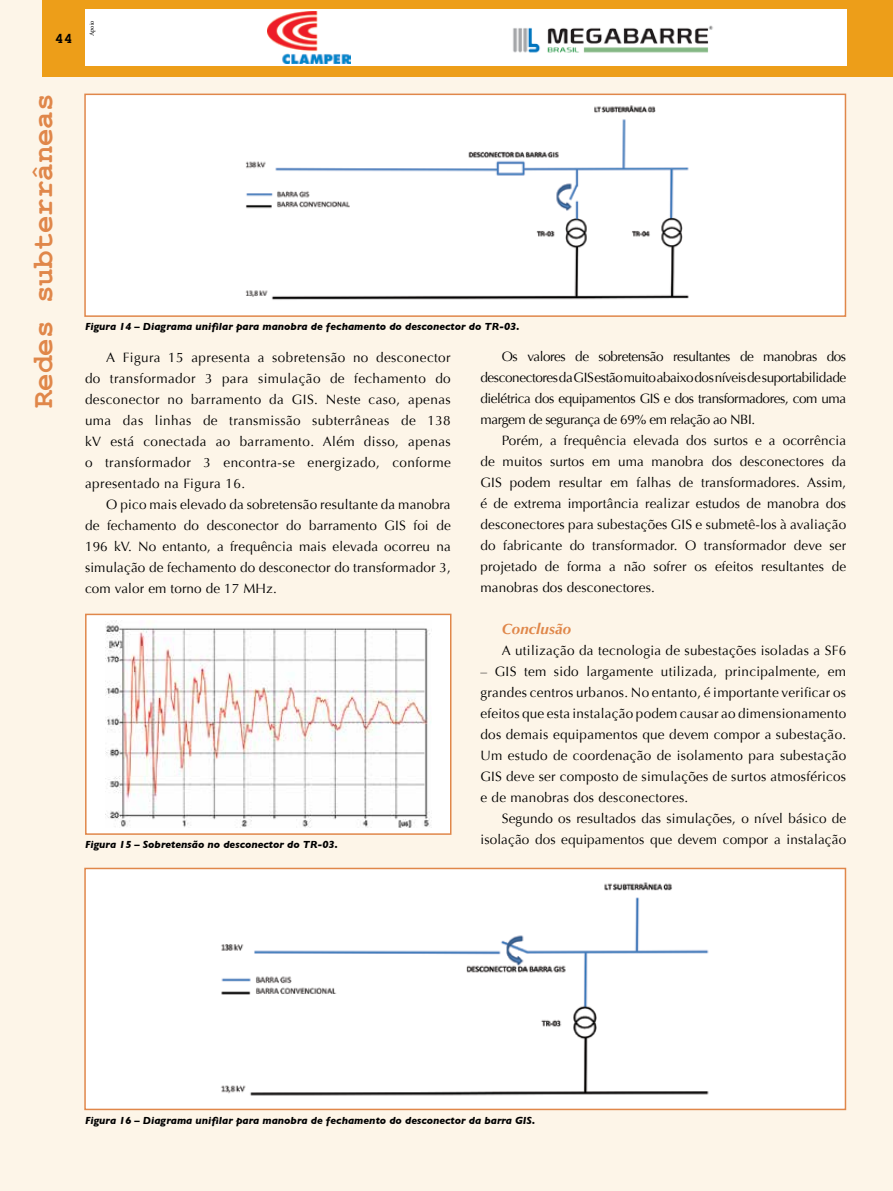
<style>
.page{position:relative;width:893px;height:1191px;background:#fdf5e8}
.page>*{position:absolute;margin:0;border:0;box-sizing:border-box;transform-origin:0 0}
.t1{font:700 30px "Courier New";color:#e0874a}
.t2{font:italic 700 15px "Optima";letter-spacing:.01em;color:#e0874a}
.t3{font:700 15px "Courier New";color:#000}
.t4{font:13.5px/21px "Optima";letter-spacing:.01em;color:#000;text-align:justify}
.t5{font:italic 700 10.5px "Gill Sans";color:#000}
.t6{font:6.3px "Minion Pro";letter-spacing:-.005em;color:#000}
</style>
<div class="page">
<div style="left:43px;top:0;width:850px;height:76px;background:#ed9e19"></div>
<div style="left:85px;top:9px;width:761px;height:57px;background:#fff"></div>
<div style="left:85px;top:613px;width:366px;height:222px;background:#fff;border:2px solid #e0874a"></div>
<img style="left:105px;top:620px;width:326px;height:208px">
<div style="left:84px;top:94px;width:762px;height:223px;background:#fff;border:2px solid #e0874a"></div>
<img style="left:245px;top:105px;width:444px;height:195px">
<div style="left:84px;top:867px;width:762px;height:243px;background:#fff;border:2px solid #e0874a"></div>
<img style="left:221px;top:882px;width:488px;height:214px">
<p class="t3" style="left:55px;top:29px;width:19px">44</p>
<p class="t6" style="left:88px;top:36px;width:17px;rotate:-90deg">Apoio</p>
<h1 class="t1" style="left:24px;top:408px;width:316px;rotate:-90deg">Redes subterrâneas</h1>
<p class="t5" style="left:85px;top:321px;width:436px">Figura 14 – Diagrama unifilar para manobra de fechamento do desconector do TR-03.</p>
<p class="t4" style="left:85px;top:347px;width:367px;text-indent:21px">A Figura 15 apresenta a sobretensão no desconector do transformador 3 para simulação de fechamento do desconector no barramento da GIS. Neste caso, apenas uma das linhas de transmissão subterrâneas de 138 kV está conectada ao barramento. Além disso, apenas o transformador 3 encontra-se energizado, conforme apresentado na Figura 16.</p>
<p class="t4" style="left:85px;top:494px;width:367px;text-indent:21px">O pico mais elevado da sobretensão resultante da manobra de fechamento do desconector do barramento GIS foi de 196 kV. No entanto, a frequência mais elevada ocorreu na simulação de fechamento do desconector do transformador 3, com valor em torno de 17 MHz.</p>
<p class="t5" style="left:85px;top:838px;width:254px">Figura 15 – Sobretensão no desconector do TR-03.</p>
<p class="t4" style="left:480px;top:346px;width:367px;text-indent:21px">Os valores de sobretensão resultantes de manobras dos desconectores da GIS estão muito abaixo dos níveis de suportabilidade dielétrica dos equipamentos GIS e dos transformadores, com uma margem de segurança de 69% em relação ao NBI.</p>
<p class="t4" style="left:480px;top:430px;width:367px;text-indent:21px">Porém, a frequência elevada dos surtos e a ocorrência de muitos surtos em uma manobra dos desconectores da GIS podem resultar em falhas de transformadores. Assim, é de extrema importância realizar estudos de manobra dos desconectores para subestações GIS e submetê-los à avaliação do fabricante do transformador. O transformador deve ser projetado de forma a não sofrer os efeitos resultantes de manobras dos desconectores.</p>
<p class="t2" style="left:502px;top:619px;width:71px">Conclusão</p>
<p class="t4" style="left:502px;top:640px;width:346px">A utilização da tecnologia de subestações isoladas a SF6</p>
<p class="t4" style="left:480px;top:661px;width:367px">– GIS tem sido largamente utilizada, principalmente, em grandes centros urbanos. No entanto, é importante verificar os efeitos que esta instalação podem causar ao dimensionamento dos demais equipamentos que devem compor a subestação.<br>Um estudo de coordenação de isolamento para subestação GIS deve ser composto de simulações de surtos atmosféricos e de manobras dos desconectores.</p>
<p class="t4" style="left:480px;top:808px;width:367px;text-align:right">Segundo os resultados das simulações, o nível básico de isolação dos equipamentos que devem compor a instalação</p>
<p class="t5" style="left:85px;top:1114px;width:452px">Figura 16 – Diagrama unifilar para manobra de fechamento do desconector da barra GIS.</p>
</div>
